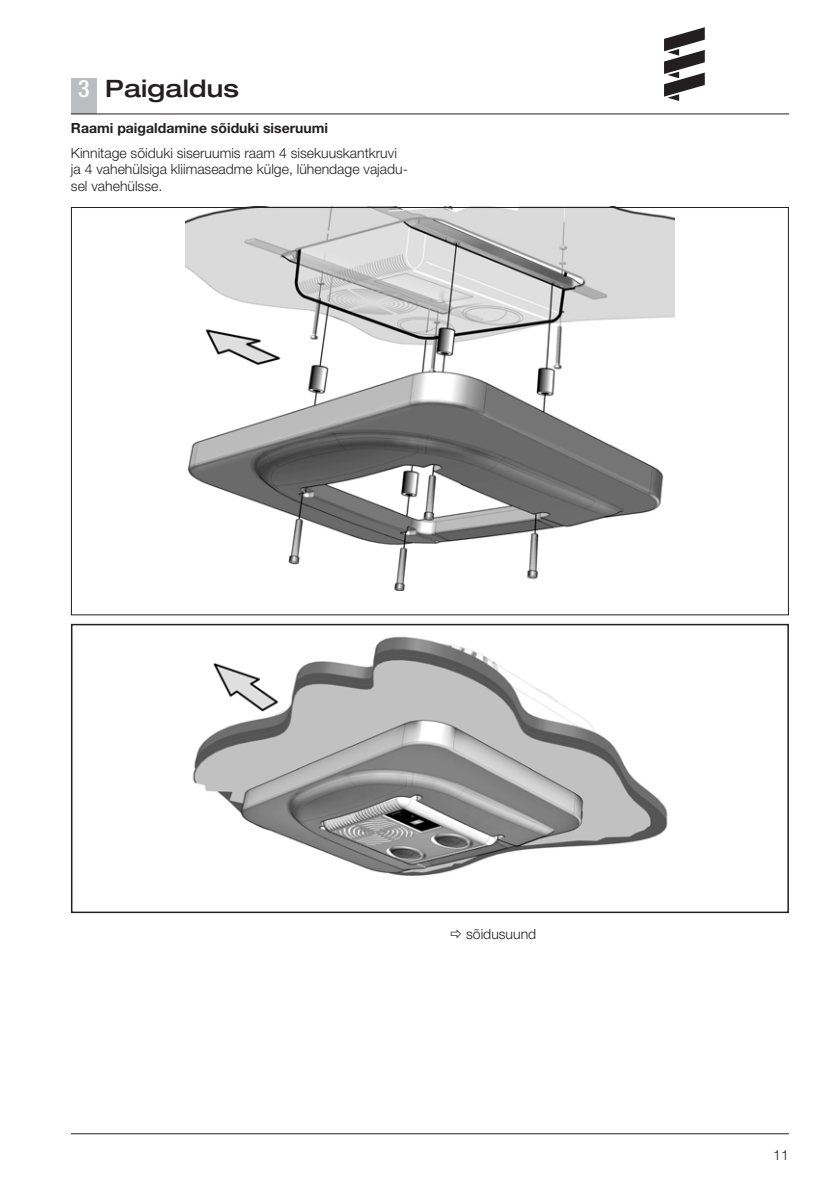
<style>
.page{position:relative;width:840px;height:1191px;background:#fff}
.page>*{position:absolute;margin:0;border:0;box-sizing:border-box;transform-origin:0 0}
.t1{font:500 expanded 24px "Helvetica Neue";letter-spacing:.01em;color:#231f20}
.t2{font:300 14px/16.8px "Helvetica Neue";color:#231f20}
.t3{font:700 14px "Helvetica Neue";color:#231f20}
.s1{font-stretch:condensed;color:#fff}
</style>
<div class="page">
<hr style="left:71px;top:1133px;width:717px;height:1px;background:#231f20">
<div style="left:71px;top:78px;width:25px;height:35px;background:#bcbdc0"></div>
<hr style="left:71px;top:113px;width:717px;height:1px;background:#231f20">
<svg style="left:664px;top:27px;width:40px;height:74px"></svg>
<img style="left:186px;top:209px;width:487px;height:382px">
<img style="left:192px;top:636px;width:476px;height:240px">
<div style="left:71px;top:624px;width:717px;height:289px;border:2px solid #231f20"></div>
<h1 class="t1" style="left:78px;top:73px;width:162px"><span class="s1">3</span> Paigaldus</h1>
<p class="t3" style="left:71px;top:119px;width:258px">Raami paigaldamine sõiduki siseruumi</p>
<p class="t2" style="left:71px;top:144px;width:338px">Kinnitage sõiduki siseruumis raam 4 sisekuuskantkruvi ja 4 vahehülsiga kliimaseadme külge, lühendage vajadu&shy;sel vahehülsse.</p>
<p class="t2" style="left:466px;top:925px;width:71px">sõidusuund</p>
<p class="t2" style="left:772px;top:1146px;width:17px">11</p>
</div>
